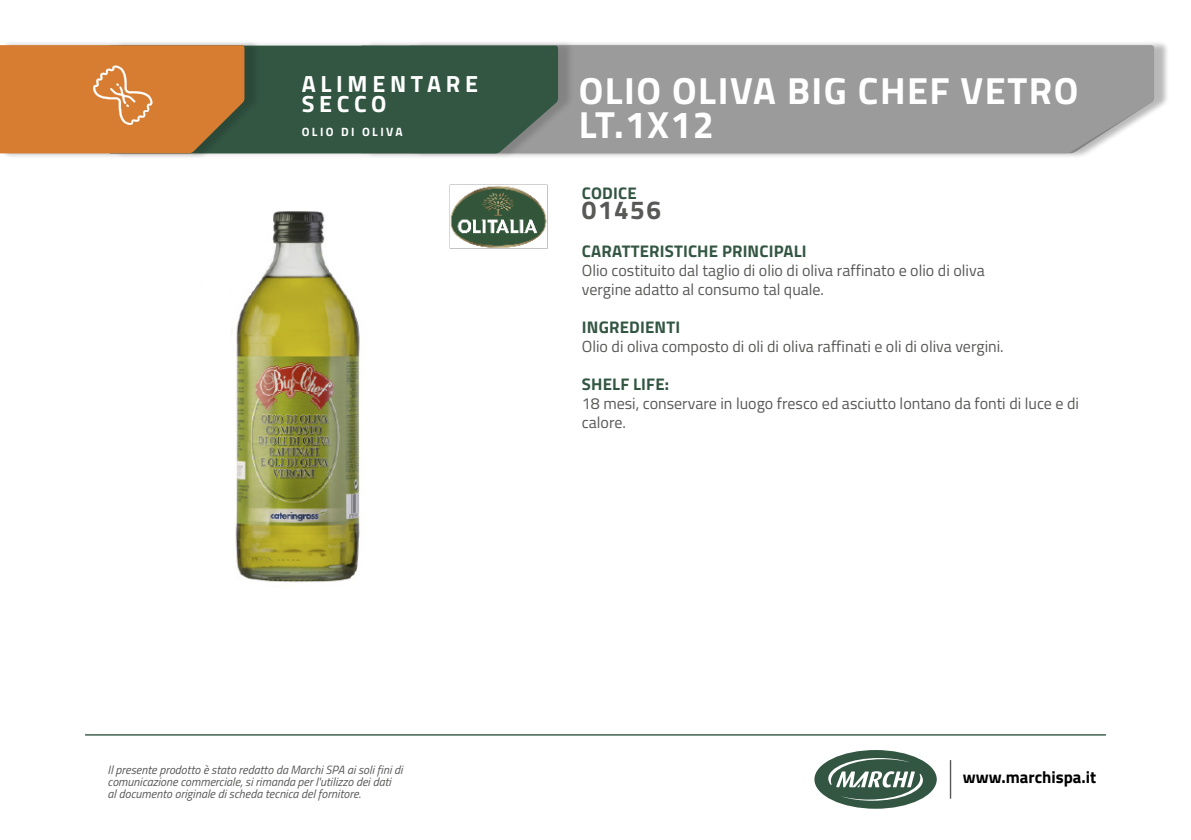
<style>
.page{position:relative;width:1191px;height:840px;background:#fff}
.page>*{position:absolute;margin:0;border:0;box-sizing:border-box;transform-origin:0 0}
.t1{font:700 37.8px/34.2px "Titillium Web";letter-spacing:.04em;color:#fff}
.t2{font:700 26px "Titillium Web";letter-spacing:.06em;color:#585857}
.t3{font:700 23.4px "Titillium Web";letter-spacing:.2em;color:#fff}
.t4{font:700 16.8px "Titillium Web";letter-spacing:.01em;color:#335643}
.t5{font:700 16.8px "Titillium Web";color:#000}
.t6{font:16px "Titillium Web";color:#585857}
.t7{font:italic 12px/12px "Titillium Web";color:#585857}
.t8{font:700 12px "Titillium Web";letter-spacing:.2em;color:#fff}
</style>
<div class="page">
<div style="left:365px;top:40px;width:804px;height:119px;background:#000;opacity:.15"></div>
<div style="left:574px;top:45px;width:580px;height:108px;background:#9c9b9b"></div>
<div style="left:113px;top:40px;width:461px;height:119px;background:#000;opacity:.15"></div>
<div style="left:260px;top:46px;width:298px;height:107px;background:#335643"></div>
<div style="left:0;top:40px;width:260px;height:119px;background:#000;opacity:.15"></div>
<svg style="left:0;top:45px;width:244px;height:108px;background:#ce7d36"></svg>
<img style="left:235px;top:211px;width:125px;height:372px">
<img style="left:449px;top:184px;width:99px;height:65px">
<hr style="left:949px;top:759px;width:2px;height:39px;background:#585857">
<div style="left:814px;top:749px;width:122px;height:59px;background:#335643;border-radius:50%"></div>
<svg style="left:828px;top:757px;width:95px;height:43px"></svg>
<hr style="left:85px;top:733px;width:1021px;height:2px;background:#335643">
<p class="t3" style="left:302px;top:66px;width:178px">ALIMENTARE</p>
<p class="t3" style="left:302px;top:86px;width:86px">SECCO</p>
<p class="t8" style="left:302px;top:122px;width:102px">OLIO DI OLIVA</p>
<p class="t1" style="left:578px;top:71px;width:501px">OLIO OLIVA BIG CHEF VETRO<br>LT.1X12</p>
<p class="t1" style="left:582px;top:71px;width:473px">LE CAMEMBERT LONG LIFE<br>G.125 X24</p>
<p class="t4" style="left:582px;top:180px;width:56px">CODICE</p>
<p class="t2" style="left:582px;top:190px;width:81px">01456</p>
<p class="t4" style="left:582px;top:238px;width:226px">CARATTERISTICHE PRINCIPALI</p>
<p class="t6" style="left:582px;top:258px;width:404px">Olio costituito dal taglio di olio di oliva raffinato e olio di oliva</p>
<p class="t6" style="left:582px;top:277px;width:244px">vergine adatto al consumo tal quale.</p>
<p class="t4" style="left:582px;top:314px;width:100px">INGREDIENTI</p>
<p class="t6" style="left:582px;top:334px;width:423px">Olio di oliva composto di oli di oliva raffinati e oli di oliva vergini.</p>
<p class="t4" style="left:582px;top:371px;width:89px">SHELF LIFE:</p>
<p class="t6" style="left:582px;top:391px;width:499px">18 mesi, conservare in luogo fresco ed asciutto lontano da fonti di luce e di</p>
<p class="t6" style="left:582px;top:410px;width:46px">calore.</p>
<p class="t7" style="left:108px;top:762px;width:296px">Il presente prodotto è stato redatto da Marchi SPA ai soli fini di comunicazione commerciale, si rimanda per l'utilizzo dei dati<br>al documento originale di scheda tecnica del fornitore.</p>
<p class="t5" style="left:963px;top:764px;width:135px">www.marchispa.it</p>
</div>
